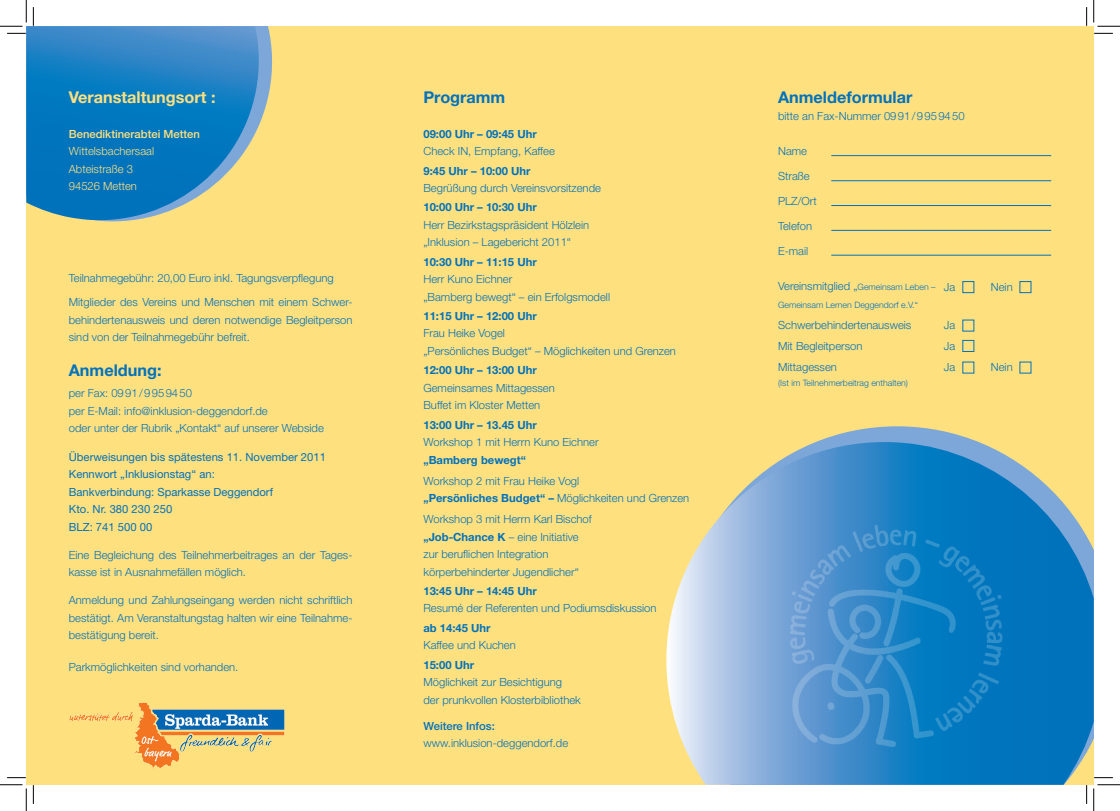
<style>
.page{position:relative;width:1120px;height:811px;background:#fff}
.page>*{position:absolute;margin:0;border:0;box-sizing:border-box;transform-origin:0 0}
.t1{font:700 16.25px "Helvetica Neue";color:#0072bc}
.t2{font:700 16.25px "Helvetica Neue";color:#ffe07f}
.t3{font:300 11.25px/17.5px "Helvetica Neue";color:#0072bc}
.t4{font:700 11.25px "Helvetica Neue";color:#0072bc}
.t5{font:11.25px/17.5px "Helvetica Neue";color:#0072bc}
.t6{font:300 11.25px/17.5px "Helvetica Neue";color:#ffe07f}
.t7{font:500 11.25px "Helvetica Neue";color:#ffe07f}
.t8{font:500 11.25px "Helvetica Neue";color:#0072bc}
.t9{font:300 8.75px "Helvetica Neue";color:#0072bc}
.s1{font-weight:700}
.s2{font-size:8.75px}
</style>
<div class="page">
<div style="left:26px;top:26px;width:1067px;height:759px;background:#ffe07f"></div>
<svg style="left:816px;top:426px;width:162px;height:16px;fill:#7ca7d8"></svg>
<svg style="left:666px;top:442px;width:427px;height:343px"></svg>
<svg style="left:260px;top:26px;width:13px;height:97px"></svg>
<svg style="left:26px;top:26px;width:234px;height:196px;background:#2e88bb"></svg>
<img style="left:69px;top:702px;width:216px;height:67px">
<hr style="left:831px;top:155px;width:219px;height:1px;background:#0072bc">
<hr style="left:831px;top:180px;width:219px;height:1px;background:#0072bc">
<hr style="left:831px;top:205px;width:219px;height:1px;background:#0072bc">
<hr style="left:831px;top:230px;width:219px;height:1px;background:#0072bc">
<hr style="left:831px;top:255px;width:219px;height:1px;background:#0072bc">
<div style="left:962px;top:340px;width:11px;height:12px;border:1px solid #0072bc"></div>
<div style="left:962px;top:281px;width:11px;height:12px;border:1px solid #0072bc"></div>
<div style="left:1019px;top:281px;width:11px;height:12px;border:1px solid #0072bc"></div>
<img style="left:767px;top:520px;width:235px;height:241px">
<svg style="left:7px;top:33px;width:19px;height:1px"></svg>
<svg style="left:1093px;top:33px;width:19px;height:1px"></svg>
<svg style="left:7px;top:777px;width:19px;height:1px"></svg>
<svg style="left:1093px;top:777px;width:19px;height:1px"></svg>
<svg style="left:33px;top:7px;width:1px;height:19px"></svg>
<svg style="left:33px;top:785px;width:1px;height:19px"></svg>
<svg style="left:0;top:0;width:27px;height:27px"></svg>
<svg style="left:0;top:784px;width:27px;height:27px"></svg>
<svg style="left:1093px;top:0;width:26px;height:27px"></svg>
<svg style="left:1093px;top:784px;width:26px;height:27px"></svg>
<h1 class="t2" style="left:69px;top:87px;width:148px">Veranstaltungsort :</h1>
<p class="t7" style="left:69px;top:127px;width:133px">Benediktinerabtei Metten</p>
<p class="t6" style="left:69px;top:142px;width:87px">Wittelsbachersaal<br>Abteistraße 3<br>94526 Metten</p>
<p class="t3" style="left:69px;top:265px;width:285px;line-height:24.6px">Teilnahmegebühr: 20,00 Euro inkl. Tagungsverpflegung<br>Mitglieder des Vereins und Menschen mit einem Schwer-</p>
<p class="t3" style="left:69px;top:311px;width:285px">behindertenausweis und deren notwendige Begleitperson sind von der Teilnahmegebühr befreit.</p>
<h1 class="t1" style="left:69px;top:360px;width:94px">Anmeldung:</h1>
<p class="t3" style="left:69px;top:384px;width:256px">per Fax: 0991/9959450<br>per E-Mail: info@inklusion-deggendorf.de<br>oder unter der Rubrik „Kontakt“ auf unserer Webside</p>
<p class="t5" style="left:69px;top:447px;width:258px">Überweisungen bis spätestens 11. November 2011<br>Kennwort „Inklusionstag“ an:<br>Bankverbindung: Sparkasse Deggendorf<br>Kto. Nr. 380 230 250<br>BLZ: 741 500 00</p>
<p class="t3" style="left:69px;top:546px;width:285px">Eine Begleichung des Teilnehmerbeitrages an der Tages&shy;kasse ist in Ausnahmefällen möglich.</p>
<p class="t3" style="left:69px;top:591px;width:285px;text-align:justify">Anmeldung und Zahlungseingang werden nicht schriftlich bestätigt. Am Veranstaltungstag halten wir eine Teilnahme&shy;bestätigung bereit.</p>
<p class="t3" style="left:69px;top:658px;width:171px">Parkmöglichkeiten sind vorhanden.</p>
<h1 class="t1" style="left:423px;top:87px;width:83px">Programm</h1>
<p class="t4" style="left:423px;top:127px;width:115px">09:00 Uhr – 09:45 Uhr</p>
<p class="t3" style="left:423px;top:142px;width:133px">Check IN, Empfang, Kaffee</p>
<p class="t4" style="left:423px;top:164px;width:108px">9:45 Uhr – 10:00 Uhr</p>
<p class="t3" style="left:423px;top:179px;width:179px">Begrüßung durch Vereinsvorsitzende</p>
<p class="t4" style="left:423px;top:200px;width:115px">10:00 Uhr – 10:30 Uhr</p>
<p class="t3" style="left:423px;top:216px;width:167px">Herr Bezirkstagspräsident Hölzlein „Inklusion – Lagebericht 2011“</p>
<p class="t4" style="left:423px;top:255px;width:115px">10:30 Uhr – 11:15 Uhr</p>
<p class="t3" style="left:423px;top:270px;width:188px">Herr Kuno Eichner<br>„Bamberg bewegt“ – ein Erfolgsmodell</p>
<p class="t4" style="left:423px;top:309px;width:115px">11:15 Uhr – 12:00 Uhr</p>
<p class="t3" style="left:423px;top:324px;width:254px">Frau Heike Vogel<br>„Persönliches Budget“ – Möglichkeiten und Grenzen</p>
<p class="t4" style="left:423px;top:363px;width:115px">12:00 Uhr – 13:00 Uhr</p>
<p class="t3" style="left:423px;top:379px;width:133px">Gemeinsames Mittagessen<br>Buffet im Kloster Metten</p>
<p class="t4" style="left:423px;top:417px;width:115px">13:00 Uhr – 13.45 Uhr</p>
<p class="t3" style="left:423px;top:433px;width:177px">Workshop 1 mit Herrn Kuno Eichner</p>
<p class="t4" style="left:423px;top:452px;width:104px">„Bamberg bewegt“</p>
<p class="t3" style="left:423px;top:471px;width:267px">Workshop 2 mit Frau Heike Vogl<br><span class="s1">„Persönliches Budget“ –</span> Möglichkeiten und Grenzen</p>
<p class="t3" style="left:423px;top:510px;width:170px">Workshop 3 mit Herrn Karl Bischof <span class="s1">„Job-Chance K</span> – eine Initiative zur beruflichen Integration körperbehinderter Jugendlicher“</p>
<p class="t4" style="left:423px;top:584px;width:115px">13:45 Uhr – 14:45 Uhr</p>
<p class="t3" style="left:423px;top:599px;width:234px">Resumé der Referenten und Podiumsdiskussion</p>
<p class="t4" style="left:423px;top:621px;width:69px">ab 14:45 Uhr</p>
<p class="t3" style="left:423px;top:636px;width:94px">Kaffee und Kuchen</p>
<p class="t4" style="left:423px;top:657px;width:52px">15:00 Uhr</p>
<p class="t3" style="left:423px;top:673px;width:159px">Möglichkeit zur Besichtigung<br>der prunkvollen Klosterbibliothek</p>
<p class="t8" style="left:423px;top:719px;width:73px">Weitere Infos:</p>
<p class="t3" style="left:423px;top:734px;width:146px">www.inklusion-deggendorf.de</p>
<h1 class="t1" style="left:777px;top:87px;width:136px">Anmeldeformular</h1>
<p class="t3" style="left:777px;top:107px;width:188px">bitte an Fax-Nummer 0991/9959450</p>
<p class="t3" style="left:777px;top:142px;width:30px">Name</p>
<p class="t3" style="left:777px;top:167px;width:33px">Straße</p>
<p class="t3" style="left:777px;top:192px;width:40px">PLZ/Ort</p>
<p class="t3" style="left:777px;top:217px;width:35px">Telefon</p>
<p class="t3" style="left:777px;top:242px;width:32px">E-mail</p>
<p class="t3" style="left:777px;top:277px;width:159px">Vereinsmitglied „<span class="s2">Gemeinsam Leben –</span></p>
<p class="t9" style="left:777px;top:299px;width:141px">Gemeinsam Lernen Deggendorf e.V.“</p>
<p class="t3" style="left:777px;top:314px;width:135px;line-height:21px">Schwerbehindertenausweis<br>Mit Begleitperson<br>Mittagessen</p>
<p class="t9" style="left:777px;top:377px;width:131px">(Ist im Teilnehmerbeitrag enthalten)</p>
<p class="t3" style="left:943px;top:278px;width:13px">Ja</p>
<p class="t3" style="left:990px;top:278px;width:23px">Nein</p>
<p class="t3" style="left:943px;top:315px;width:13px;line-height:20.4px">Ja<br>Ja</p>
<p class="t3" style="left:943px;top:358px;width:13px">Ja</p>
<p class="t3" style="left:990px;top:358px;width:23px">Nein</p>
</div>
